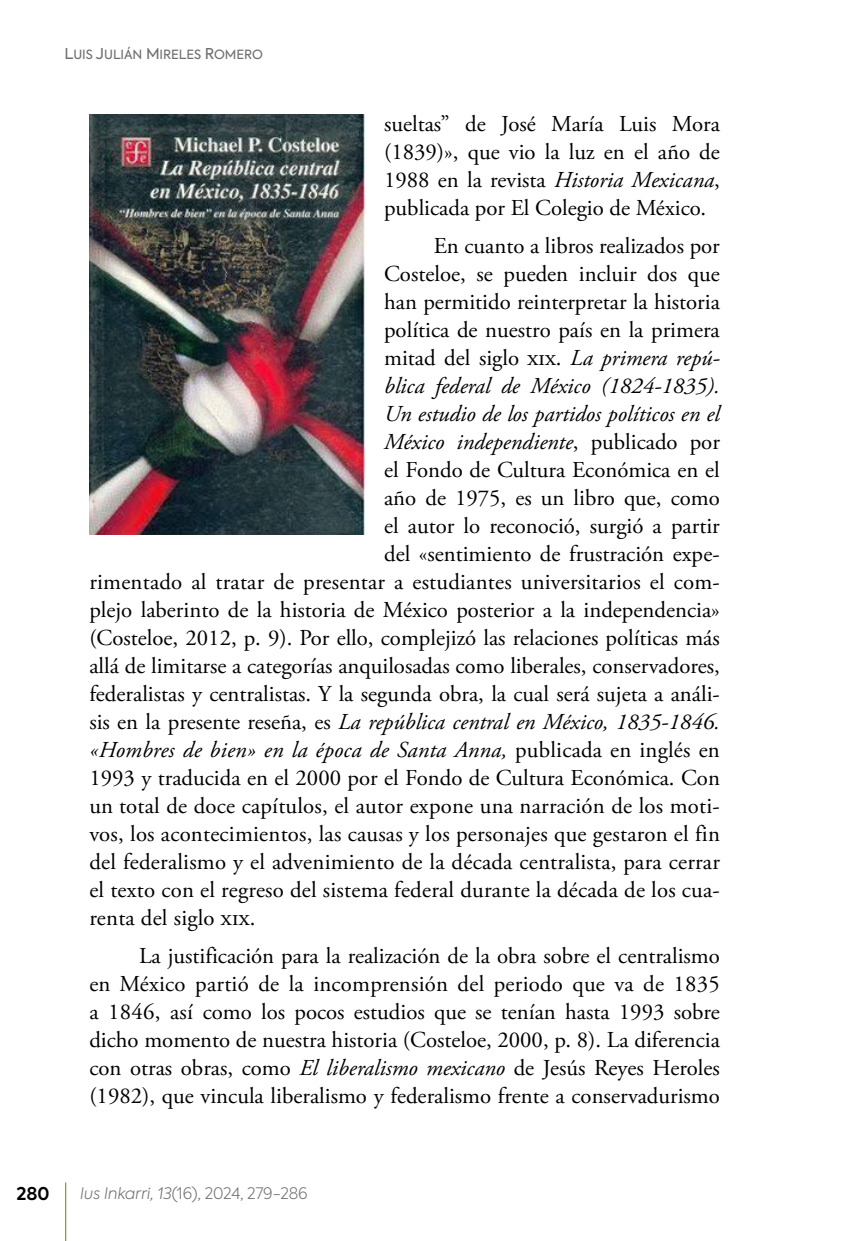
<style>
.page{position:relative;width:844px;height:1241px;background:#fff}
.page>*{position:absolute;margin:0;border:0;box-sizing:border-box;transform-origin:0 0}
.t1{font:22.75px/28px "Adobe Garamond Pro";color:#000;text-align:justify}
.t2{font:italic 22.75px "Adobe Garamond Pro";color:#000}
.t3{font:600 17.5px "Axiforma";color:#000}
.t4{font:300 15.75px "Axiforma";letter-spacing:-.005em;color:#706f6f}
.t5{font:12.6px "Axiforma Regular SC850";letter-spacing:-.005em;color:#706f6f}
.s1{font-size:14.88px}
.s2{font-style:italic}
.s3{font-style:normal}
</style>
<div class="page">
<hr style="left:65px;top:1182px;width:1px;height:58px;background:#79ac2c">
<img style="left:89px;top:114px;width:275px;height:421px">
<p class="t5" style="left:64px;top:46px;width:200px"><span class="s1">L</span>UIS <span class="s1">J</span>ULIÁN <span class="s1">M</span>IRELES <span class="s1">R</span>OM ERO</p>
<p class="t1" style="left:384px;top:110px;width:337px">sueltas” de José María Luis Mora (1839)», que vio la luz en el año de 1988 en la revista <span class="s2">Historia Mexicana</span>, publicada por El Colegio de México.</p>
<p class="t1" style="left:433px;top:232px;width:287px">En cuanto a libros realizados por</p>
<p class="t1" style="left:384px;top:260px;width:337px">Costeloe, se pueden incluir dos que</p>
<p class="t1" style="left:384px;top:288px;width:337px">han permitido reinterpretar la historia</p>
<p class="t1" style="left:384px;top:316px;width:337px">política de nuestro país en la primera</p>
<p class="t1" style="left:384px;top:344px;width:337px">mitad del siglo xix. <span class="s2">La primera repú-</span></p>
<p class="t2" style="left:384px;top:372px;width:337px">blica federal de México (1824-1835).</p>
<p class="t2" style="left:384px;top:400px;width:337px">Un estudio de los partidos políticos en el</p>
<p class="t2" style="left:384px;top:428px;width:337px">México independiente<span class="s3">, publicado por</span></p>
<p class="t1" style="left:384px;top:456px;width:337px">el Fondo de Cultura Económica en el</p>
<p class="t1" style="left:384px;top:484px;width:337px">año de 1975, es un libro que, como</p>
<p class="t1" style="left:384px;top:512px;width:337px">el autor lo reconoció, surgió a partir</p>
<p class="t1" style="left:384px;top:540px;width:337px">del «sentimiento de frustración expe-</p>
<p class="t1" style="left:89px;top:568px;width:632px">rimentado al tratar de presentar a estudiantes universitarios el com-</p>
<p class="t1" style="left:89px;top:596px;width:631px">plejo laberinto de la historia de México posterior a la independencia»</p>
<p class="t1" style="left:89px;top:624px;width:631px">(Costeloe, 2012, p. 9). Por ello, complejizó las relaciones políticas más</p>
<p class="t1" style="left:89px;top:652px;width:631px">allá de limitarse a categorías anquilosadas como liberales, conservadores,</p>
<p class="t1" style="left:89px;top:680px;width:632px">federalistas y centralistas. Y la segunda obra, la cual será sujeta a análi-</p>
<p class="t2" style="left:89px;top:708px;width:631px"><span class="s3">sis en la presente reseña, es</span> La república central en México, 1835-1846.</p>
<p class="t2" style="left:89px;top:736px;width:631px">«Hombres de bien» en la época de Santa Anna, <span class="s3">publicada en inglés en</span></p>
<p class="t1" style="left:89px;top:764px;width:632px">1993 y traducida en el 2000 por el Fondo de Cultura Económica. Con</p>
<p class="t1" style="left:89px;top:792px;width:631px">un total de doce capítulos, el autor expone una narración de los moti-</p>
<p class="t1" style="left:89px;top:820px;width:632px">vos, los acontecimientos, las causas y los personajes que gestaron el fin</p>
<p class="t1" style="left:89px;top:848px;width:632px">del federalismo y el advenimiento de la década centralista, para cerrar</p>
<p class="t1" style="left:89px;top:876px;width:631px">el texto con el regreso del sistema federal durante la década de los cua-</p>
<p class="t1" style="left:89px;top:904px;width:168px">renta del siglo xix.</p>
<p class="t1" style="left:89px;top:942px;width:632px;text-indent:50px">La justificación para la realización de la obra sobre el centralismo en México partió de la incomprensión del periodo que va de 1835 a 1846, así como los pocos estudios que se tenían hasta 1993 sobre dicho momento de nuestra historia (Costeloe, 2000, p. 8). La diferencia con otras obras, como <span class="s2">El liberalismo mexicano</span> de Jesús Reyes Heroles (1982), que vincula liberalismo y federalismo frente a conservadurismo</p>
<p class="t3" style="left:16px;top:1181px;width:35px">280</p>
<p class="t4" style="left:80px;top:1182px;width:229px"><span class="s2">Ius Inkarri, 13</span>(16), 2024, 279-286</p>
</div>
